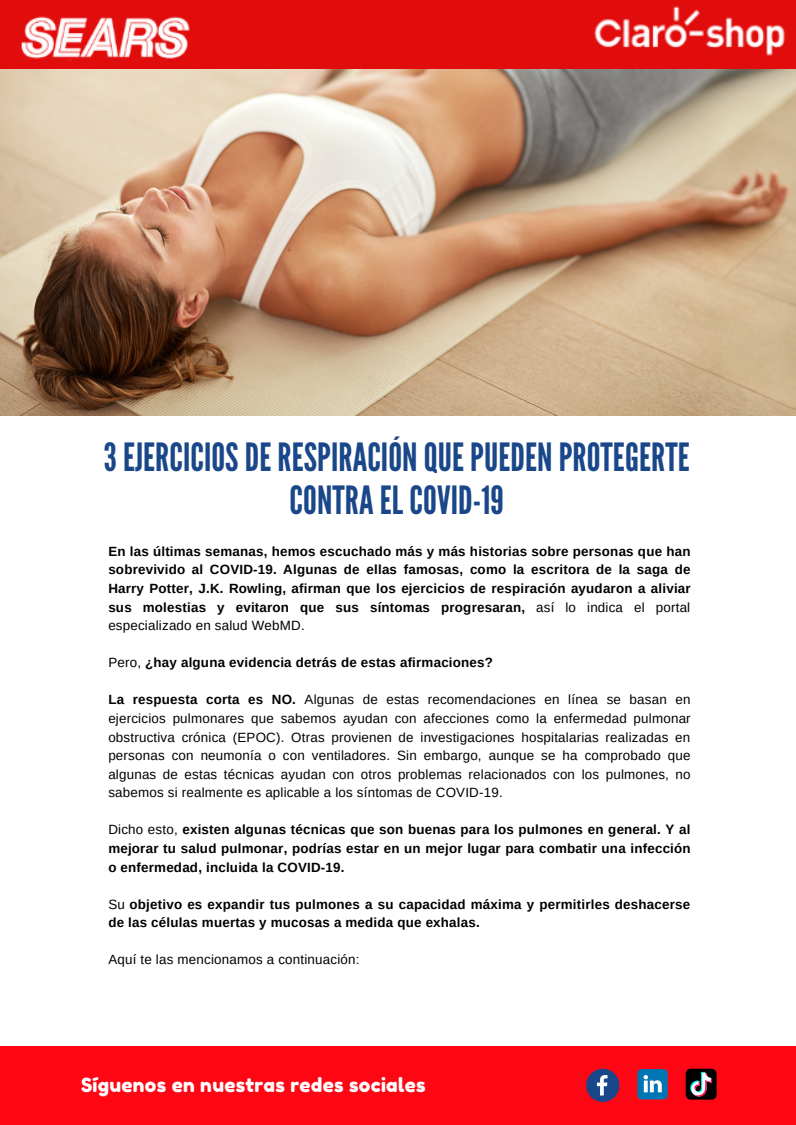
<style>
.page{position:relative;width:796px;height:1125px;background:#fff}
.page>*{position:absolute;margin:0;border:0;box-sizing:border-box;transform-origin:0 0}
.t1{font:38.85px/42.8px "League Gothic";letter-spacing:.005em;color:#1a4789;text-align:center}
.t2{font:19.35px "Fredoka One";letter-spacing:.015em;color:#fff}
.t3{font:700 13.35px/18.6px "Arimo";letter-spacing:.015em;color:#000;text-align:justify}
.t4{font:13.35px/18.6px "Arimo";letter-spacing:.015em;color:#000;text-align:justify}
.s1{font-weight:400}
.s2{font-weight:700}
</style>
<div class="page">
<img style="left:0;top:0;width:795px;height:416px">
<div style="left:0;top:1046px;width:795px;height:79px;background:#ff0615"></div>
<svg style="left:586px;top:1069px;width:33px;height:33px"></svg>
<svg style="left:637px;top:1069px;width:30px;height:30px"></svg>
<svg style="left:685px;top:1069px;width:31px;height:31px"></svg>
<p class="t1" style="left:104px;top:437px;width:587px">3 EJERCICIOS DE RESPIRACIÓN QUE PUEDEN PROTEGERTE<br>CONTRA EL COVID-19</p>
<p class="t3" style="left:108px;top:542px;width:583px">En las últimas semanas, hemos escuchado más y más historias sobre personas que han sobrevivido al COVID-19. Algunas de ellas famosas, como la escritora de la saga de Harry Potter, J.K. Rowling, afirman que los ejercicios de respiración ayudaron a aliviar sus molestias y evitaron que sus síntomas progresaran, <span class="s1">así lo indica el portal especializado en salud WebMD.</span></p>
<p class="t3" style="left:108px;top:653px;width:386px"><span class="s1">Pero,</span> ¿hay alguna evidencia detrás de estas afirmaciones?</p>
<p class="t4" style="left:108px;top:691px;width:583px"><span class="s2">La respuesta corta es NO.</span> Algunas de estas recomendaciones en línea se basan en ejercicios pulmonares que sabemos ayudan con afecciones como la enfermedad pulmonar obstructiva crónica (EPOC). Otras provienen de investigaciones hospitalarias realizadas en personas con neumonía o con ventiladores. Sin embargo, aunque se ha comprobado que algunas de estas técnicas ayudan con otros problemas relacionados con los pulmones, no sabemos si realmente es aplicable a los síntomas de COVID-19.</p>
<p class="t3" style="left:108px;top:821px;width:583px"><span class="s1">Dicho esto,</span> existen algunas técnicas que son buenas para los pulmones en general. Y al mejorar tu salud pulmonar, podrías estar en un mejor lugar para combatir una infección o enfermedad, incluida la COVID-19.</p>
<p class="t3" style="left:108px;top:895px;width:583px"><span class="s1">Su</span> objetivo es expandir tus pulmones a su capacidad máxima y permitirles deshacerse de las células muertas y mucosas a medida que exhalas.</p>
<p class="t4" style="left:108px;top:951px;width:252px">Aquí te las mencionamos a continuación:</p>
<p class="t2" style="left:81px;top:1073px;width:346px">Síguenos en nuestras redes sociales</p>
</div>
